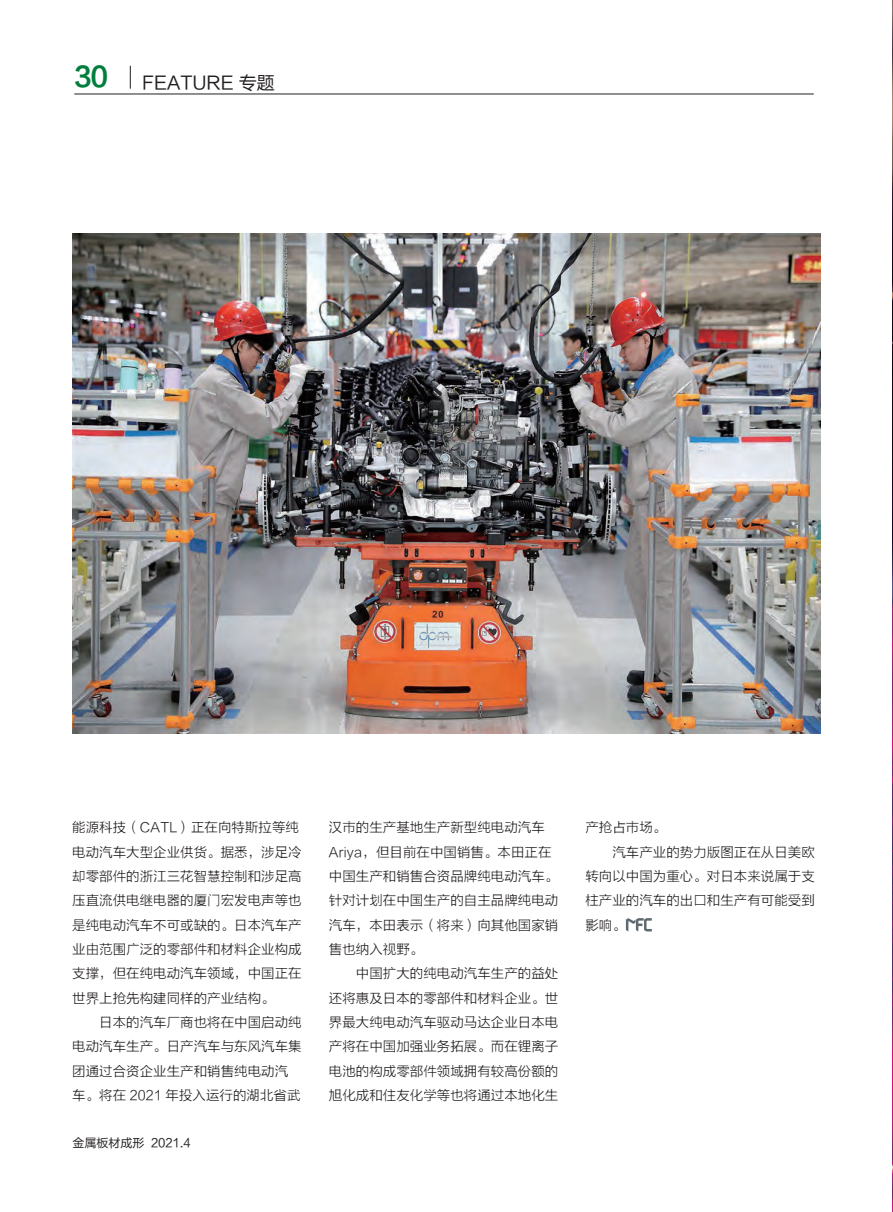
<style>
.page{position:relative;width:893px;height:1212px;background:#fff}
.page>*{position:absolute;margin:0;border:0;box-sizing:border-box;transform-origin:0 0}
.t1{font:18px "FZLTHK GBK1 0";color:#231f20}
.t2{font:13.5px/24.3px "FZLTXHK";color:#231f20}
.t3{font:12px "FZLTHK GBK1 0";color:#231f20}
</style>
<div class="page">
<hr style="left:74px;top:94px;width:740px;height:1px;background:#231f20">
<svg style="left:130px;top:66px;width:1px;height:23px"></svg>
<svg style="left:626px;top:918px;width:26px;height:13px"></svg>
<img style="left:72px;top:234px;width:749px;height:499px">
<img style="left:892px;top:0;width:1px;height:1212px">
<h1 class="t1" style="left:74px;top:73px;width:202px"><sup>30</sup> FEATURE 专题</h1>
<p class="t2" style="left:72px;top:816px;width:231px">能源科技（CATL）正在向特斯拉等纯电动汽车大型企业供货。据悉，涉足冷却零部件的浙江三花智慧控制和涉足高压直流供电继电器的厦门宏发电声等也是纯电动汽车不可或缺的。日本汽车产业由范围广泛的零部件和材料企业构成支撑，但在纯电动汽车领域，中国正在世界上抢先构建同样的产业结构。</p>
<p class="t2" style="left:72px;top:1010px;width:231px;text-indent:27px">日本的汽车厂商也将在中国启动纯电动汽车生产。日产汽车与东风汽车集团通过合资企业生产和销售纯电动汽车。将在 2021 年投入运行的湖北省武</p>
<p class="t3" style="left:72px;top:1136px;width:120px">金属板材成形 2021.4</p>
<p class="t2" style="left:329px;top:816px;width:231px">汉市的生产基地生产新型纯电动汽车<br>Ariya，但目前在中国销售。本田正在中国生产和销售合资品牌纯电动汽车。针对计划在中国生产的自主品牌纯电动汽车，本田表示（将来）向其他国家销售也纳入视野。</p>
<p class="t2" style="left:329px;top:962px;width:231px;text-align:justify;text-indent:27px">中国扩大的纯电动汽车生产的益处还将惠及日本的零部件和材料企业。世界最大纯电动汽车驱动马达企业日本电产将在中国加强业务拓展。而在锂离子电池的构成零部件领域拥有较高份额的旭化成和住友化学等也将通过本地化生</p>
<p class="t2" style="left:585px;top:816px;width:82px">产抢占市场。</p>
<p class="t2" style="left:612px;top:840px;width:204px">汽车产业的势力版图正在从日美欧</p>
<p class="t2" style="left:585px;top:864px;width:231px">转向以中国为重心。对日本来说属于支</p>
<p class="t2" style="left:585px;top:889px;width:231px">柱产业的汽车的出口和生产有可能受到</p>
<p class="t2" style="left:585px;top:913px;width:42px">影响。</p>
</div>
